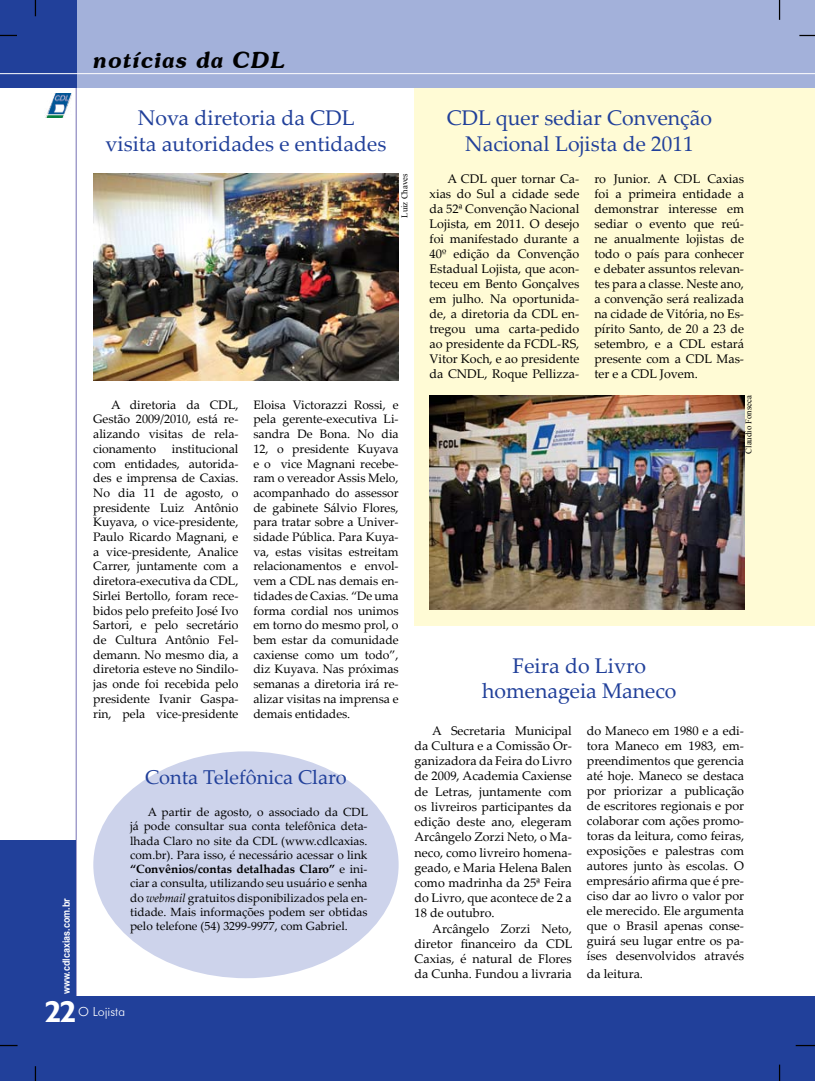
<style>
.page{position:relative;width:815px;height:1081px;background:#fff}
.page>*{position:absolute;margin:0;border:0;box-sizing:border-box;transform-origin:0 0}
.t1{font:700 30px "Humanist 521 BT";color:#fff}
.t2{font:italic 600 22.5px "Souvenir IT Cby BT";letter-spacing:.05em;color:#000}
.t3{font:21.25px/25.5px "Palatino Linotype";color:#21409a;text-align:center}
.t4{font:20px "Palatino Linotype";color:#21409a}
.t5{font:12.5px/15px "Palatino Linotype";color:#000;text-align:justify}
.t6{font:300 12.5px "Futura BT";color:#fff}
.t7{font:12.25px/14.8px "Palatino Linotype";letter-spacing:-.005em;color:#000;text-align:justify}
.t8{font:11.88px/14.2px "Palatino Linotype";color:#000;text-align:justify}
.t9{font:700 10px "Arial";color:#fff;scale:.9 1}
.t10{font:8.75px "Times New Roman";color:#000}
.s1{font-weight:700}
.s2{font-style:italic}
</style>
<div class="page">
<div style="left:415px;top:71px;width:400px;height:554px;background:#fffbd5"></div>
<div style="left:93px;top:751px;width:306px;height:227px;background:#cdd3eb;border-radius:50%"></div>
<div style="left:76px;top:0;width:739px;height:88px;background:#a3b1da"></div>
<hr style="left:76px;top:0;width:1px;height:1019px;background:#7670b3">
<div style="left:0;top:840px;width:76px;height:205px;background:#21409a"></div>
<div style="left:0;top:996px;width:815px;height:85px;background:#21409a"></div>
<div style="left:0;top:0;width:76px;height:88px;background:#21409a"></div>
<svg style="left:779px;top:0;width:1px;height:20px"></svg>
<svg style="left:35px;top:0;width:1px;height:16px"></svg>
<svg style="left:799px;top:35px;width:16px;height:1px"></svg>
<svg style="left:0;top:35px;width:17px;height:1px"></svg>
<svg style="left:35px;top:1066px;width:1px;height:15px"></svg>
<svg style="left:0;top:1045px;width:18px;height:1px"></svg>
<svg style="left:779px;top:1064px;width:1px;height:17px"></svg>
<svg style="left:796px;top:1045px;width:19px;height:1px"></svg>
<hr style="left:0;top:73px;width:815px;height:1px;background:#fff">
<img style="left:94px;top:174px;width:305px;height:206px">
<img style="left:430px;top:395px;width:314px;height:214px">
<img style="left:45px;top:94px;width:27px;height:24px">
<p class="t9" style="left:60px;top:994px;width:109px;rotate:-90deg">www.cdlcaxias.com.br</p>
<p class="t2" style="left:93px;top:46px;width:193px">notícias da CDL</p>
<p class="t3" style="left:106px;top:105px;width:282px">Nova diretoria da CDL<br>visita autoridades e entidades</p>
<p class="t10" style="left:399px;top:218px;width:45px;rotate:-90deg">Luiz Chaves</p>
<p class="t7" style="left:93px;top:397px;width:147px;text-indent:18px">A diretoria da CDL, Gestão 2009/2010, está re&shy;alizando visitas de rela&shy;cionamento</p>
<p class="t7" style="left:93px;top:441px;width:147px;text-indent:79px">institucional com entidades, autorida&shy;des e imprensa de Caxias.<br>No dia 11 de agosto, o presidente Luiz Antônio Kuyava, o vice-presidente, Paulo Ricardo Magnani, e a vice-presidente, Analice Carrer, juntamente com a diretora-executiva da CDL, Sirlei Bertollo, foram rece&shy;bidos pelo prefeito José Ivo Sartori, e pelo secretário de Cultura Antônio Fel&shy;demann. No mesmo dia, a diretoria esteve no Sindilo&shy;jas onde foi recebida pelo presidente Ivanir Gaspa&shy;rin, pela vice-presidente</p>
<p class="t7" style="left:253px;top:397px;width:147px">Eloisa Victorazzi Rossi, e pela gerente-executiva Li&shy;sandra De Bona. No dia 12, o presidente Kuyava e o vice Magnani recebe&shy;ram o vereador Assis Melo, acompanhado do assessor de gabinete Sálvio Flores, para tratar sobre a Univer&shy;sidade Pública. Para Kuya&shy;va, estas visitas estreitam relacionamentos e envol&shy;vem a CDL nas demais en&shy;tidades de Caxias. “De uma forma cordial nos unimos em torno do mesmo prol, o bem estar da comunidade caxiense como um todo”, diz Kuyava. Nas próximas semanas a diretoria irá re&shy;alizar visitas na imprensa e demais entidades.</p>
<p class="t3" style="left:447px;top:105px;width:267px">CDL quer sediar Convenção<br>Nacional Lojista de 2011</p>
<p class="t5" style="left:430px;top:171px;width:151px;text-indent:18px">A CDL quer tornar Ca&shy;xias do Sul a cidade sede da 52ª Convenção Nacional Lojista, em 2011. O desejo foi manifestado durante a 40º edição da Convenção Estadual Lojista, que acon&shy;teceu em Bento Gonçalves em julho. Na oportunida&shy;de, a diretoria da CDL en&shy;tregou uma carta-pedido ao presidente da FCDL-RS, Vitor Koch, e ao presidente da CNDL, Roque Pellizza-</p>
<p class="t5" style="left:594px;top:171px;width:151px">ro Junior. A CDL Caxias foi a primeira entidade a demonstrar interesse em sediar o evento que reú&shy;ne anualmente lojistas de todo o país para conhecer e debater assuntos relevan&shy;tes para a classe. Neste ano, a convenção será realizada na cidade de Vitória, no Es&shy;pírito Santo, de 20 a 23 de setembro, e a CDL estará presente com a CDL Mas&shy;ter e a CDL Jovem.</p>
<p class="t10" style="left:743px;top:454px;width:60px;rotate:-90deg">Claudio Fonseca</p>
<p class="t3" style="left:482px;top:652px;width:196px">Feira do Livro homenageia Maneco</p>
<p class="t4" style="left:145px;top:763px;width:203px">Conta Telefônica Claro</p>
<p class="t8" style="left:130px;top:804px;width:239px;text-indent:18px">A partir de agosto, o associado da CDL já pode consultar sua conta telefônica deta&shy;lhada Claro no site da CDL (www.cdlcaxias. com.br). Para isso, é necessário acessar o link <span class="s1">“Convênios/contas detalhadas Claro”</span> e ini&shy;ciar a consulta, utilizando seu usuário e senha do <span class="s2">webmail</span> gratuitos disponibilizados pela en&shy;tidade. Mais informações podem ser obtidas pelo telefone (54) 3299-9977, com Gabriel.</p>
<p class="t5" style="left:432px;top:722px;width:141px">A Secretaria Municipal</p>
<p class="t5" style="left:415px;top:738px;width:159px">da Cultura e a Comissão Or-</p>
<p class="t5" style="left:415px;top:753px;width:159px">ganizadora da Feira do Livro</p>
<p class="t5" style="left:415px;top:768px;width:159px">de 2009, Academia Caxiense</p>
<p class="t5" style="left:415px;top:783px;width:159px">de Letras, juntamente com</p>
<p class="t5" style="left:415px;top:798px;width:159px">os livreiros participantes da</p>
<p class="t5" style="left:415px;top:814px;width:159px">edição deste ano, elegeram</p>
<p class="t5" style="left:415px;top:829px;width:159px">Arcângelo Zorzi Neto, o Ma-</p>
<p class="t5" style="left:415px;top:844px;width:159px">neco, como livreiro homena-</p>
<p class="t5" style="left:415px;top:859px;width:159px">geado, e Maria Helena Balen</p>
<p class="t5" style="left:415px;top:874px;width:159px">como madrinha da 25ª Feira</p>
<p class="t5" style="left:415px;top:890px;width:159px">do Livro, que acontece de 2 a</p>
<p class="t5" style="left:415px;top:905px;width:82px">18 de outubro.</p>
<p class="t5" style="left:432px;top:920px;width:141px">Arcângelo Zorzi Neto,</p>
<p class="t5" style="left:415px;top:935px;width:159px">diretor financeiro da CDL</p>
<p class="t5" style="left:415px;top:951px;width:159px">Caxias, é natural de Flores</p>
<p class="t5" style="left:415px;top:966px;width:159px">da Cunha. Fundou a livraria</p>
<p class="t5" style="left:587px;top:722px;width:159px">do Maneco em 1980 e a edi&shy;tora Maneco em 1983, em&shy;preendimentos que gerencia até hoje. Maneco se destaca por priorizar a publicação de escritores regionais e por colaborar com ações promo&shy;toras da leitura, como feiras, exposições e palestras com autores junto às escolas. O empresário afirma que é pre&shy;ciso dar ao livro o valor por ele merecido. Ele argumenta que o Brasil apenas conse&shy;guirá seu lugar entre os pa&shy;íses desenvolvidos através</p>
<p class="t5" style="left:587px;top:966px;width:58px">da leitura.</p>
<p class="t1" style="left:45px;top:993px;width:33px">22</p>
<p class="t6" style="left:78px;top:1003px;width:48px">O Lojista</p>
</div>
